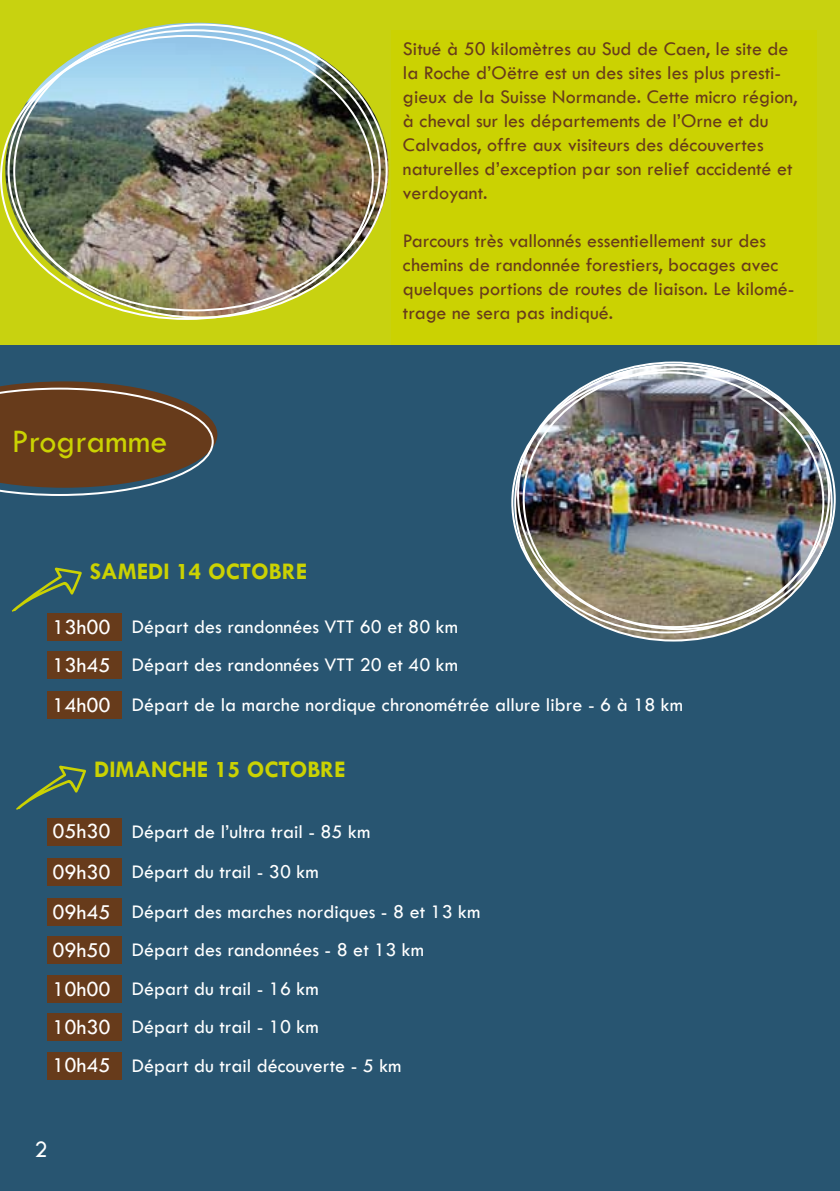
<style>
.page{position:relative;width:840px;height:1191px;background:#fff}
.page>*{position:absolute;margin:0;border:0;box-sizing:border-box;transform-origin:0 0}
.t1{font:34px "Tw Cen";color:#cbd202}
.t2{font:700 24px "Tw Cen";color:#cbd202}
.t3{font:24px "Tw Cen";color:#fff}
.t4{font:22px "Tw Cen";color:#fff}
.t5{font:20px/24px "Tw Cen";color:#673b1b}
.t6{font:20px/38.4px "Tw Cen";color:#fff}
.s1{font-size:22px}
</style>
<div class="page">
<div style="left:0;top:343px;width:839px;height:848px;background:#285571"></div>
<div style="left:0;top:0;width:839px;height:344px;background:#c8d210"></div>
<div style="left:391px;top:30px;width:425px;height:314px;background:#cbd202"></div>
<svg style="left:0;top:381px;width:217px;height:115px"></svg>
<img style="left:515px;top:365px;width:316px;height:275px">
<div style="left:47px;top:613px;width:75px;height:28px;background:#673b1b"></div>
<div style="left:47px;top:651px;width:75px;height:28px;background:#673b1b"></div>
<div style="left:47px;top:691px;width:75px;height:28px;background:#673b1b"></div>
<svg style="left:12px;top:567px;width:70px;height:45px"></svg>
<svg style="left:16px;top:765px;width:70px;height:45px"></svg>
<div style="left:47px;top:817px;width:75px;height:28px;background:#673b1b"></div>
<div style="left:47px;top:858px;width:75px;height:28px;background:#673b1b"></div>
<div style="left:47px;top:898px;width:75px;height:28px;background:#673b1b"></div>
<div style="left:47px;top:936px;width:75px;height:28px;background:#673b1b"></div>
<div style="left:47px;top:975px;width:75px;height:28px;background:#673b1b"></div>
<div style="left:47px;top:1013px;width:75px;height:28px;background:#673b1b"></div>
<div style="left:47px;top:1051px;width:75px;height:28px;background:#673b1b"></div>
<img style="left:5px;top:23px;width:383px;height:294px">
<h1 class="t1" style="left:12px;top:420px;width:157px">Programme</h1>
<p class="t2" style="left:90px;top:556px;width:219px">SAMEDI 14 OCTOBRE</p>
<p class="t5" style="left:403px;top:36px;width:396px">Situé à 50 kilomètres au Sud de Caen, le site de la Roche d’Oëtre est un des sites les plus presti&shy;gieux de la Suisse Normande. Cette micro région, à cheval sur les départements de l’Orne et du Calvados, offre aux visiteurs des découvertes naturelles d’exception par son relief accidenté et verdoyant.</p>
<p class="t5" style="left:403px;top:228px;width:392px">Parcours très vallonnés essentiellement sur des chemins de randonnée forestiers, bocages avec quelques portions de routes de liaison. Le kilomé&shy;trage ne sera pas indiqué.</p>
<p class="t4" style="left:52px;top:613px;width:60px">13h00</p>
<p class="t6" style="left:52px;top:645px;width:631px;line-height:39.6px"><span class="s1">13h45</span> Départ des randonnées VTT 20 et 40 km<br><span class="s1">14h00</span> Départ de la marche nordique chronométrée allure libre - 6 à 18 km</p>
<p class="t6" style="left:132px;top:607px;width:327px">Départ des randonnées VTT 60 et 80 km</p>
<p class="t2" style="left:94px;top:754px;width:253px">DIMANCHE 15 OCTOBRE</p>
<p class="t6" style="left:52px;top:811px;width:429px;line-height:40.4px"><span class="s1">05h30</span> Départ de l’ultra trail - 85 km<br><span class="s1">09h30</span> Départ du trail - 30 km<br><span class="s1">09h45</span> Départ des marches nordiques - 8 et 13 km</p>
<p class="t6" style="left:52px;top:930px;width:373px"><span class="s1">09h50</span> Départ des randonnées - 8 et 13 km<br><span class="s1">10h00</span> Départ du trail - 16 km<br><span class="s1">10h30</span> Départ du trail - 10 km<br><span class="s1">10h45</span> Départ du trail découverte - 5 km</p>
<p class="t3" style="left:34px;top:1134px;width:15px">2</p>
</div>
